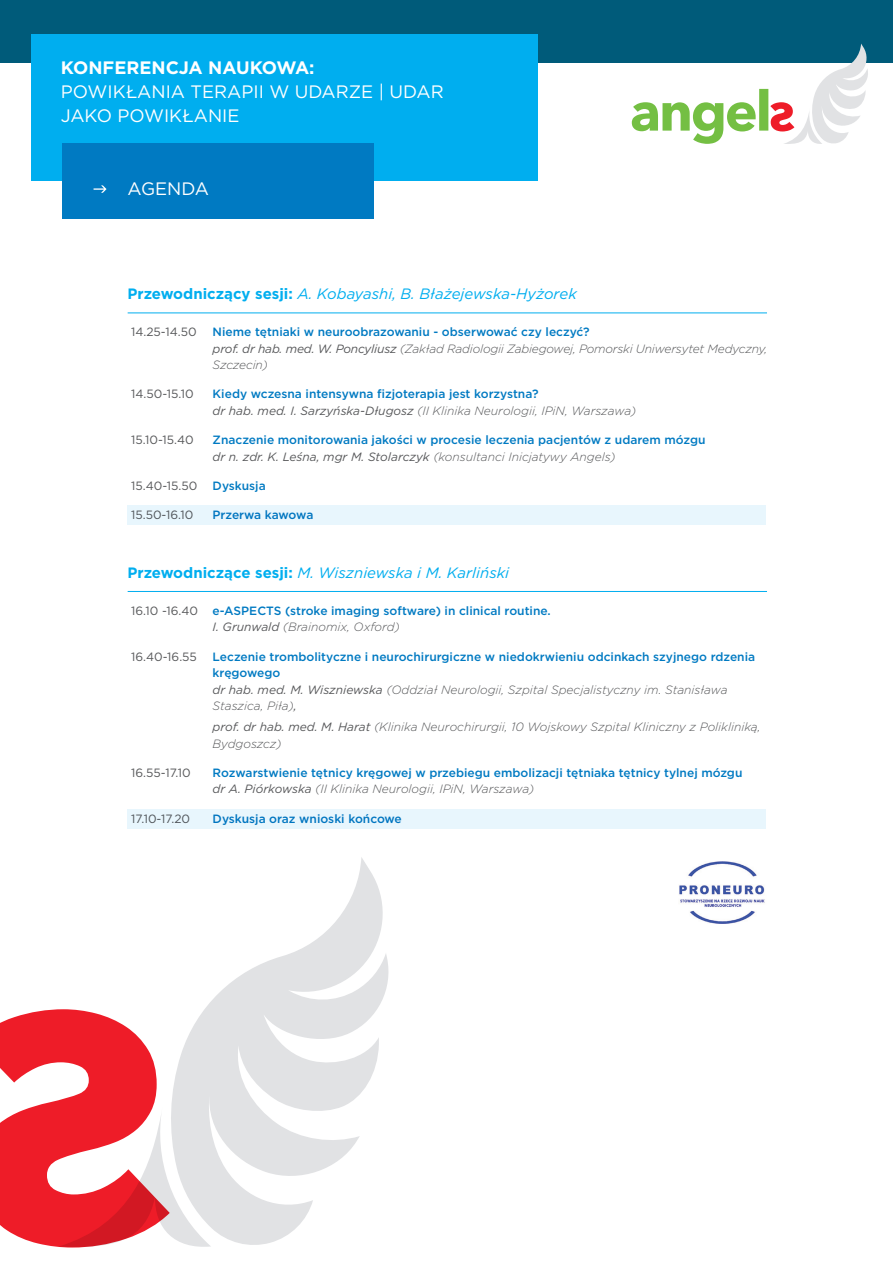
<style>
.page{position:relative;width:893px;height:1263px;background:#fff}
.page>*{position:absolute;margin:0;border:0;box-sizing:border-box;transform-origin:0 0}
.t1{font:18px/24px "Gotham";color:#fff}
.t2{font:italic 15px "Gotham";color:#00aeef}
.t3{font:500 12px/16.5px "Gotham";color:#007ac2}
.t4{font:italic 300 12px/16.5px "Gotham";letter-spacing:-.01em;color:#57585a}
.t5{font:12px "Gotham";color:#57585a}
.s1{font-weight:700}
.s2{font-weight:700;font-style:normal}
.s3{font-weight:500;font-style:normal;color:#007ac2}
.s4{font-weight:400}
.s5{font-weight:400;font-style:italic;color:#57585a}
.s6{font-weight:300;font-style:italic;color:#57585a}
.s7{font-weight:400;color:#57585a}
</style>
<div class="page">
<div style="left:0;top:0;width:893px;height:63px;background:#005b7a"></div>
<div style="left:31px;top:34px;width:506px;height:147px;background:#00aeef"></div>
<div style="left:62px;top:143px;width:312px;height:76px;background:#007ac2"></div>
<svg style="left:632px;top:44px;width:236px;height:100px"></svg>
<svg style="left:60px;top:857px;width:329px;height:391px"></svg>
<svg style="left:0;top:1009px;width:170px;height:238px"></svg>
<hr style="left:128px;top:312px;width:639px;height:1px;background:#00aeef">
<hr style="left:128px;top:591px;width:639px;height:1px;background:#00aeef">
<img style="left:679px;top:861px;width:86px;height:62px">
<div style="left:128px;top:505px;width:638px;height:20px;background:#e8f6fd"></div>
<div style="left:128px;top:809px;width:638px;height:19px;background:#e8f6fd"></div>
<svg style="left:94px;top:185px;width:13px;height:8px"></svg>
<p class="t1" style="left:61px;top:56px;width:384px"><span class="s1">KONFERENCJA NAUKOWA:<br></span>POWIKŁANIA TERAPII W UDARZE | UDAR<br>JAKO POWIKŁANIE</p>
<p class="t1" style="left:128px;top:176px;width:83px">AGENDA</p>
<p class="t2" style="left:128px;top:284px;width:451px"><span class="s2">Przewodniczący sesji:</span> A. Kobayashi, B. Błażejewska-Hyżorek</p>
<p class="t5" style="left:131px;top:324px;width:67px">14.25-14.50</p>
<p class="t4" style="left:213px;top:323px;width:556px"><span class="s3">Nieme tętniaki w neuroobrazowaniu - obserwować czy leczyć?<br></span><span class="s4">prof. dr hab. med. W. Poncyliusz</span> (Zakład Radiologii Zabiegowej, Pomorski Uniwersytet Medyczny,<br>Szczecin)</p>
<p class="t5" style="left:131px;top:386px;width:64px">14.50-15.10</p>
<p class="t3" style="left:213px;top:386px;width:425px">Kiedy wczesna intensywna fizjoterapia jest korzystna?<br><span class="s5">dr hab. med. I. Sarzyńska-Długosz</span> <span class="s6">(II Klinika Neurologii, IPiN, Warszawa)</span></p>
<p class="t5" style="left:131px;top:432px;width:64px">15.10-15.40</p>
<p class="t3" style="left:213px;top:431px;width:494px">Znaczenie monitorowania jakości w procesie leczenia pacjentów z udarem mózgu <span class="s5">dr n. zdr. K. Leśna, mgr M. Stolarczyk</span> <span class="s6">(konsultanci Inicjatywy Angels)</span></p>
<p class="t5" style="left:131px;top:478px;width:68px">15.40-15.50</p>
<p class="t3" style="left:213px;top:477px;width:55px">Dyskusja</p>
<p class="t5" style="left:131px;top:507px;width:64px">15.50-16.10</p>
<p class="t3" style="left:213px;top:506px;width:102px">Przerwa kawowa</p>
<p class="t2" style="left:128px;top:563px;width:383px"><span class="s2">Przewodniczące sesji:</span> M. Wiszniewska i M. Karliński</p>
<p class="t3" style="left:213px;top:602px;width:340px;text-indent:-81px"><span class="s7">16.10 -16.40</span> e-ASPECTS (stroke imaging software) in clinical routine.<br><span class="s5">I. Grunwald</span> <span class="s6">(Brainomix, Oxford)</span></p>
<p class="t5" style="left:131px;top:649px;width:67px">16.40-16.55</p>
<p class="t3" style="left:213px;top:648px;width:544px">Leczenie trombolityczne i neurochirurgiczne w niedokrwieniu odcinkach szyjnego rdzenia kręgowego<br><span class="s5">dr hab. med. M. Wiszniewska</span> <span class="s6">(Oddział Neurologii, Szpital Specjalistyczny im. Stanisława Staszica, Piła)</span><span class="s5">,</span></p>
<p class="t4" style="left:213px;top:718px;width:549px"><span class="s4">prof. dr hab. med. M. Harat</span> (Klinika Neurochirurgii, 10 Wojskowy Szpital Kliniczny z Polikliniką,<br>Bydgoszcz)</p>
<p class="t5" style="left:131px;top:765px;width:61px">16.55-17.10</p>
<p class="t3" style="left:213px;top:764px;width:531px">Rozwarstwienie tętnicy kręgowej w przebiegu embolizacji tętniaka tętnicy tylnej mózgu <span class="s5">dr A. Piórkowska</span> <span class="s6">(II Klinika Neurologii, IPiN, Warszawa)</span></p>
<p class="t5" style="left:131px;top:810px;width:60px">17.10-17.20</p>
<p class="t3" style="left:213px;top:810px;width:191px">Dyskusja oraz wnioski końcowe</p>
</div>
